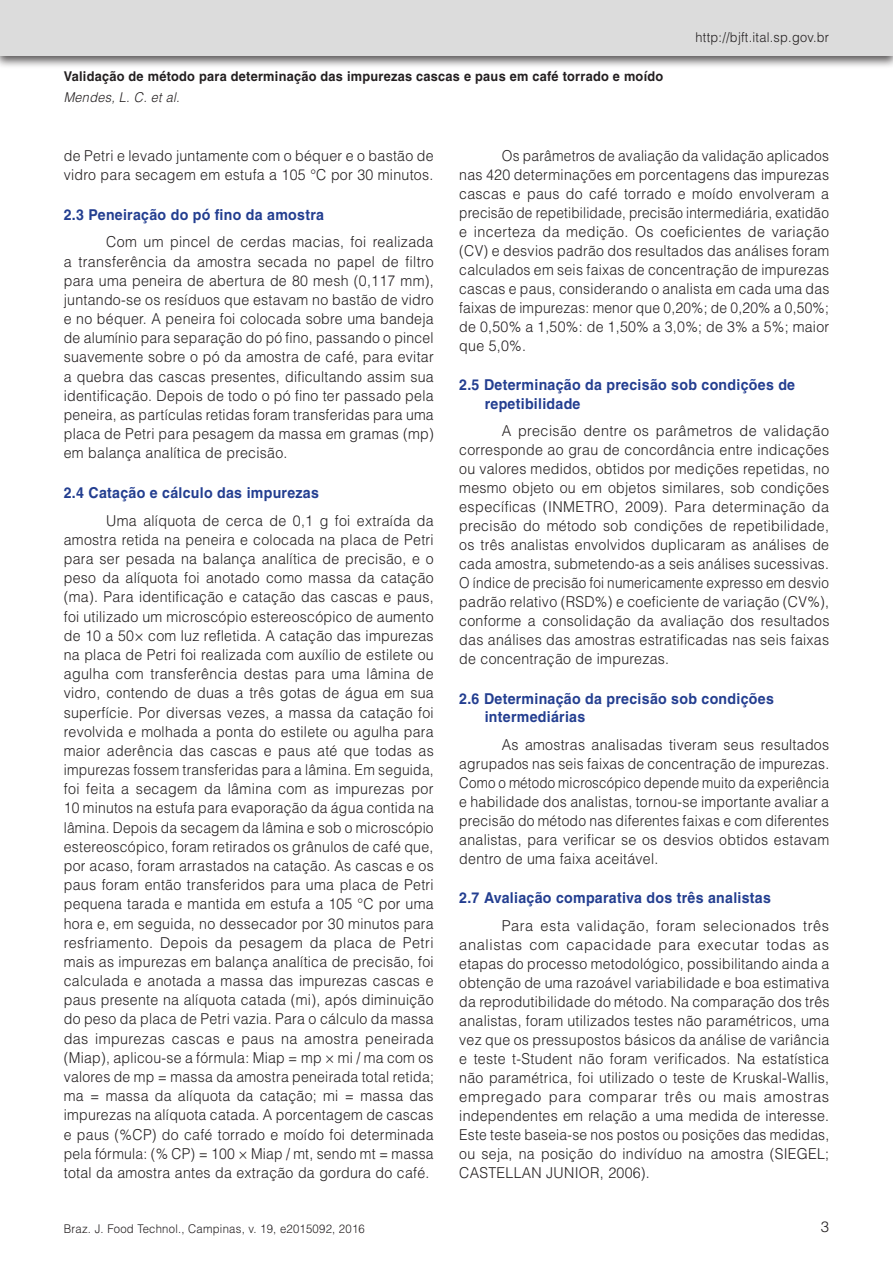
<style>
.page{position:relative;width:893px;height:1263px;background:#fff}
.page>*{position:absolute;margin:0;border:0;box-sizing:border-box;transform-origin:0 0}
.Paragraph{font:300 15px/19.2px "Helvetica";letter-spacing:.02em;color:#231f20;text-align:justify;scale:.95 1}
.Paragraph-2{font:300 15px/19px "Helvetica";letter-spacing:.02em;color:#231f20;text-align:justify}
.Paragraph-3{font:300 15px/19px "Helvetica";letter-spacing:.02em;color:#231f20;text-align:justify;scale:.96 1}
.Paragraph-4{font:300 15px/19px "Helvetica";letter-spacing:.02em;color:#231f20;text-align:justify;scale:.92 1}
.Paragraph-5{font:300 15px/19px "Helvetica";letter-spacing:.02em;color:#231f20;scale:.94 1}
.Heading2{font:700 15px/18.3px "Helvetica";letter-spacing:.02em;color:#233e90;scale:.94 1}
.t1{font:700 13.5px "Helvetica";letter-spacing:.02em;color:#231f20;scale:.94 1}
.t2{font:300 13.5px "Helvetica";letter-spacing:.02em;color:#231f20;scale:.94 1}
.t3{font:italic 300 13.5px "Helvetica";letter-spacing:.02em;color:#231f20;scale:.94 1}
.t4{font:300 12px "Helvetica";letter-spacing:.02em;color:#231f20;scale:.94 1}
</style>
<div class="page">
<div style="left:0;top:0;width:893px;height:69px;background:#231f20;opacity:.75"></div>
<div style="left:0;top:0;width:893px;height:56px;background:#dcdcdc"></div>
<p class="t1" style="left:64px;top:68px;width:639px">Validação de método para determinação das impurezas cascas e paus em café torrado e moído</p>
<p class="t3" style="left:64px;top:89px;width:125px">Mendes, L. C. et al.</p>
<p class="t2" style="left:696px;top:29px;width:144px">http://bjft.ital.sp.gov.br</p>
<p class="Paragraph-5" style="left:64px;top:146px;width:395px">de Petri e levado juntamente com o béquer e o bastão de vidro para secagem em estufa a 105 °C por 30 minutos.</p>
<p class="Heading2" style="left:64px;top:205px;width:278px">2.3 Peneiração do pó fino da amostra</p>
<p class="Paragraph" style="left:64px;top:232px;width:391px;text-indent:43px">Com um pincel de cerdas macias, foi realizada a transferência da amostra secada no papel de filtro para uma peneira de abertura de 80 mesh (0,117 mm), juntando-se os resíduos que estavam no bastão de vidro e no béquer. A peneira foi colocada sobre uma bandeja de alumínio para separação do pó fino, passando o pincel suavemente sobre o pó da amostra de café, para evitar a quebra das cascas presentes, dificultando assim sua identificação. Depois de todo o pó fino ter passado pela peneira, as partículas retidas foram transferidas para uma placa de Petri para pesagem da massa em gramas (mp) em balança analítica de precisão.</p>
<p class="Heading2" style="left:64px;top:483px;width:273px">2.4 Catação e cálculo das impurezas</p>
<p class="Paragraph" style="left:64px;top:511px;width:391px;text-indent:43px">Uma alíquota de cerca de 0,1 g foi extraída da amostra retida na peneira e colocada na placa de Petri para ser pesada na balança analítica de precisão, e o peso da alíquota foi anotado como massa da catação (ma). Para identificação e catação das cascas e paus, foi utilizado um microscópio estereoscópico de aumento de 10 a 50× com luz refletida. A catação das impurezas na placa de Petri foi realizada com auxílio de estilete ou agulha com transferência destas para uma lâmina de vidro, contendo de duas a três gotas de água em sua superfície. Por diversas vezes, a massa da catação foi revolvida e molhada a ponta do estilete ou agulha para maior aderência das cascas e paus até que todas as impurezas fossem transferidas para a lâmina. Em seguida, foi feita a secagem da lâmina com as impurezas por 10 minutos na estufa para evaporação da água contida na lâmina. Depois da secagem da lâmina e sob o microscópio estereoscópico, foram retirados os grânulos de café que, por acaso, foram arrastados na catação. As cascas e os paus foram então transferidos para uma placa de Petri pequena tarada e mantida em estufa a 105 °C por uma hora e, em seguida, no dessecador por 30 minutos para resfriamento. Depois da pesagem da placa de Petri mais as impurezas em balança analítica de precisão, foi calculada e anotada a massa das impurezas cascas e paus presente na alíquota catada (mi), após diminuição do peso da placa de Petri vazia. Para o cálculo da massa das impurezas cascas e paus na amostra peneirada (Miap), aplicou-se a fórmula: Miap = mp × mi / ma com os valores de mp = massa da amostra peneirada total retida; ma = massa da alíquota da catação; mi = massa das impurezas na alíquota catada. A porcentagem de cascas e paus (%CP) do café torrado e moído foi determinada pela fórmula: (% CP) = 100 × Miap / mt, sendo mt = massa total da amostra antes da extração da gordura do café.</p>
<p class="Paragraph-4" style="left:459px;top:146px;width:404px;text-indent:43px">Os parâmetros de avaliação da validação aplicados nas 420 determinações em porcentagens das impurezas cascas e paus do café torrado e moído envolveram a precisão de repetibilidade, precisão intermediária, exatidão e incerteza da medição. Os coeficientes de variação (CV) e desvios padrão dos resultados das análises foram calculados em seis faixas de concentração de impurezas cascas e paus, considerando o analista em cada uma das faixas de impurezas: menor que 0,20%; de 0,20% a 0,50%; de 0,50% a 1,50%: de 1,50% a 3,0%; de 3% a 5%; maior que 5,0%.</p>
<p class="Heading2" style="left:485px;top:376px;width:332px;text-indent:-26px">2.5 Determinação da precisão sob condições de repetibilidade</p>
<p class="Paragraph-3" style="left:459px;top:421px;width:387px;text-indent:43px">A precisão dentre os parâmetros de validação corresponde ao grau de concordância entre indicações ou valores medidos, obtidos por medições repetidas, no mesmo objeto ou em objetos similares, sob condições específicas (INMETRO, 2009). Para determinação da precisão do método sob condições de repetibilidade, os três analistas envolvidos duplicaram as análises de cada amostra, submetendo-as a seis análises sucessivas.<br>O índice de precisão foi numericamente expresso em desvio padrão relativo (RSD%) e coeficiente de variação (CV%), conforme a consolidação da avaliação dos resultados das análises das amostras estratificadas nas seis faixas de concentração de impurezas.</p>
<p class="Heading2" style="left:485px;top:689px;width:309px;text-indent:-26px">2.6 Determinação da precisão sob condições intermediárias</p>
<p class="Paragraph-5" style="left:459px;top:735px;width:395px;text-align:justify;text-indent:43px">As amostras analisadas tiveram seus resultados agrupados nas seis faixas de concentração de impurezas.<br>Como o método microscópico depende muito da experiência e habilidade dos analistas, tornou-se importante avaliar a precisão do método nas diferentes faixas e com diferentes analistas, para verificar se os desvios obtidos estavam dentro de uma faixa aceitável.</p>
<p class="Heading2" style="left:459px;top:888px;width:333px">2.7 Avaliação comparativa dos três analistas</p>
<p class="Paragraph-2" style="left:459px;top:916px;width:372px;text-indent:43px">Para esta validação, foram selecionados três analistas com capacidade para executar todas as etapas do processo metodológico, possibilitando ainda a obtenção de uma razoável variabilidade e boa estimativa da reprodutibilidade do método. Na comparação dos três analistas, foram utilizados testes não paramétricos, uma vez que os pressupostos básicos da análise de variância e teste t-Student não foram verificados. Na estatística não paramétrica, foi utilizado o teste de Kruskal-Wallis, empregado para comparar três ou mais amostras independentes em relação a uma medida de interesse.<br>Este teste baseia-se nos postos ou posições das medidas, ou seja, na posição do indivíduo na amostra (SIEGEL; CASTELLAN JUNIOR, 2006).</p>
<p class="t4" style="left:64px;top:1221px;width:322px">Braz. J. Food Technol., Campinas, v. 19, e2015092, 2016</p>
<p class="Paragraph-2" style="left:821px;top:1217px;width:10px">3</p>
</div>
